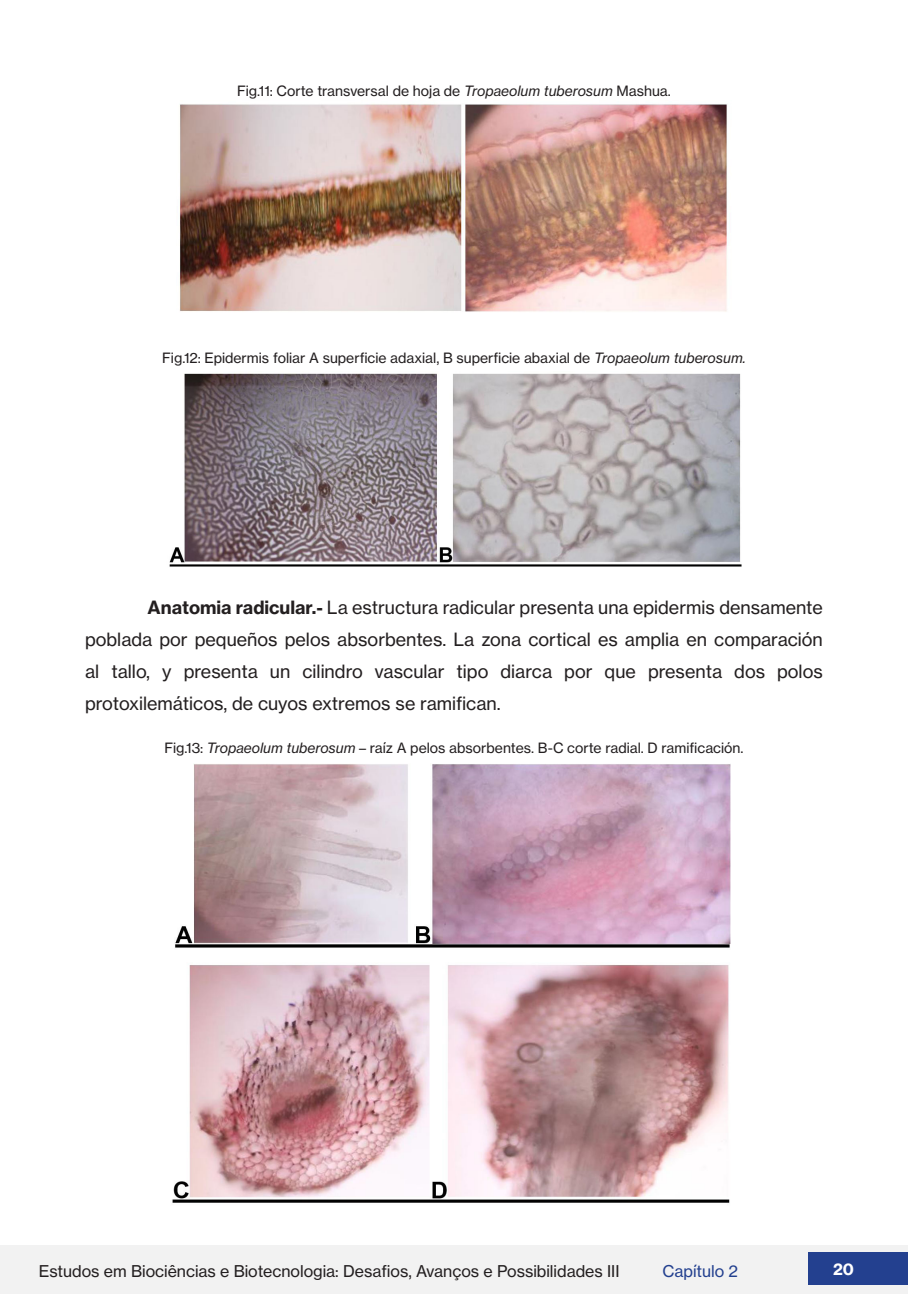
<style>
.page{position:relative;width:908px;height:1304px;background:#fff}
.page>*{position:absolute;margin:0;border:0;box-sizing:border-box;transform-origin:0 0}
.CORPO_DO_TEXTO_ATUAL{font:18px/32px "N Haas Grotesk TX Pro 55 Rg";color:#231f20;text-align:justify}
.t1{font:16px "N Haas Grotesk TX Pro 55 Rg";color:#231f20}
.t2{font:16px "N Haas Grotesk TX Pro 55 Rg";color:#23408f}
.t3{font:16px "N Haas Grotesk TX Pro 75 Bd";color:#fff}
.LEGENDAS_DE_TABELAS_E_IMAGENS{font:14px "N Haas Grotesk TX Pro 55 Rg";color:#231f20}
.s1{font-family:"N Haas Grotesk TX Pro 56 It"}
.s2{font-family:"N Haas Grotesk TX Pro 75 Bd"}
</style>
<div class="page">
<div style="left:0;top:1245px;width:907px;height:49px;background:#f2f2f2"></div>
<div style="left:808px;top:1252px;width:99px;height:33px;background:#23408f"></div>
<img style="left:179px;top:104px;width:548px;height:208px">
<img style="left:169px;top:373px;width:571px;height:194px">
<img style="left:175px;top:764px;width:556px;height:184px">
<img style="left:172px;top:965px;width:558px;height:238px">
<p class="LEGENDAS_DE_TABELAS_E_IMAGENS" style="left:237px;top:82px;width:435px">Fig.11: Corte transversal de hoja de <span class="s1">Tropaeolum tuberosum</span> Mashua.</p>
<p class="LEGENDAS_DE_TABELAS_E_IMAGENS" style="left:162px;top:350px;width:584px">Fig.12: Epidermis foliar A superficie adaxial, B superficie abaxial de <span class="s1">Tropaeolum tuberosum.</span></p>
<p class="CORPO_DO_TEXTO_ATUAL" style="left:85px;top:592px;width:739px;text-indent:62px"><span class="s2">Anatomia radicular.-</span> La estructura radicular presenta una epidermis densamente poblada por pequeños pelos absorbentes. La zona cortical es amplia en comparación al tallo, y presenta un cilindro vascular tipo diarca por que presenta dos polos protoxilemáticos, de cuyos extremos se ramifican.</p>
<p class="LEGENDAS_DE_TABELAS_E_IMAGENS" style="left:164px;top:739px;width:580px">Fig.13: <span class="s1">Tropaeolum tuberosum</span> – raíz A pelos absorbentes. B-C corte radial. D ramificación.</p>
<p class="t1" style="left:39px;top:1261px;width:582px">Estudos em Biociências e Biotecnologia: Desafios, Avanços e Possibilidades III</p>
<p class="t2" style="left:662px;top:1261px;width:77px">Capítulo 2</p>
<p class="t3" style="left:832px;top:1259px;width:22px">20</p>
</div>
